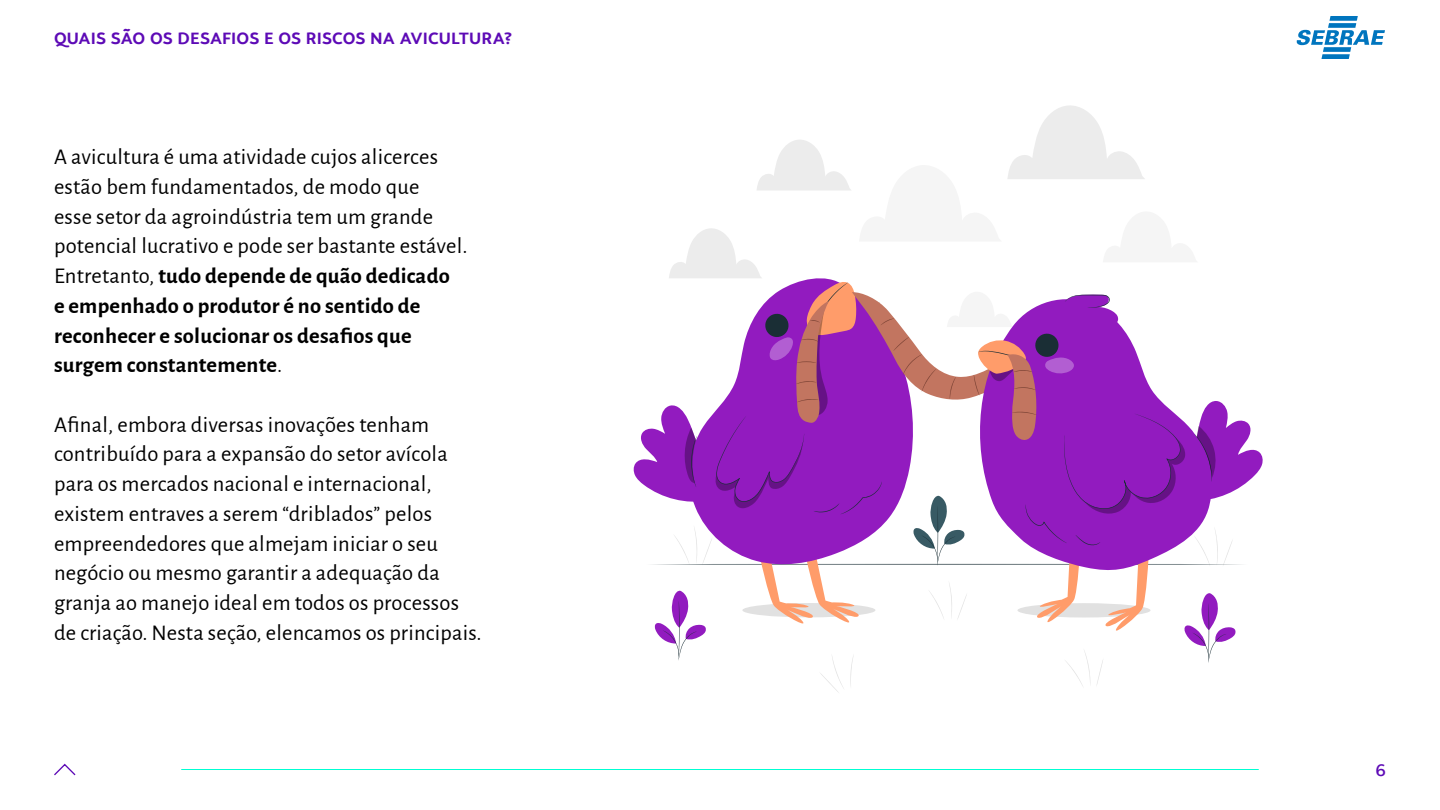
<style>
.page{position:relative;width:1440px;height:810px;background:#fff}
.page>*{position:absolute;margin:0;border:0;box-sizing:border-box;transform-origin:0 0}
.t1{font:22.5px/29.7px "Alegreya Sans";letter-spacing:.01em;color:#000}
.t2{font:700 16.5px "Campuni";letter-spacing:.01em;color:#5d0ab6}
.t3{font:500 16.5px "Campuni";color:#5d0ab6}
.s1{font-weight:700}
</style>
<div class="page">
<svg style="left:54px;top:763px;width:22px;height:13px"></svg>
<svg style="left:1297px;top:16px;width:88px;height:43px"></svg>
<hr style="left:181px;top:769px;width:1078px;height:1px;background:#00ffd3">
<svg style="left:633px;top:105px;width:630px;height:588px"></svg>
<p class="t2" style="left:54px;top:28px;width:460px">QUAIS SÃO OS DESAFIOS E OS RISCOS NA AVICULTURA?</p>
<p class="t1" style="left:54px;top:141px;width:415px">A avicultura é uma atividade cujos alicerces estão bem fundamentados, de modo que<br>esse setor da agroindústria tem um grande potencial lucrativo e pode ser bastante estável.<br>Entretanto, <span class="s1">tudo depende de quão dedicado<br>e empenhado o produtor é no sentido de reconhecer e solucionar os desafios que surgem constantemente</span>.</p>
<p class="t1" style="left:54px;top:408px;width:429px">Afinal, embora diversas inovações tenham contribuído para a expansão do setor avícola para os mercados nacional e internacional, existem entraves a serem “driblados” pelos empreendedores que almejam iniciar o seu negócio ou mesmo garantir a adequação da granja ao manejo ideal em todos os processos de criação. Nesta seção, elencamos os principais.</p>
<p class="t3" style="left:1376px;top:760px;width:12px">6</p>
</div>
